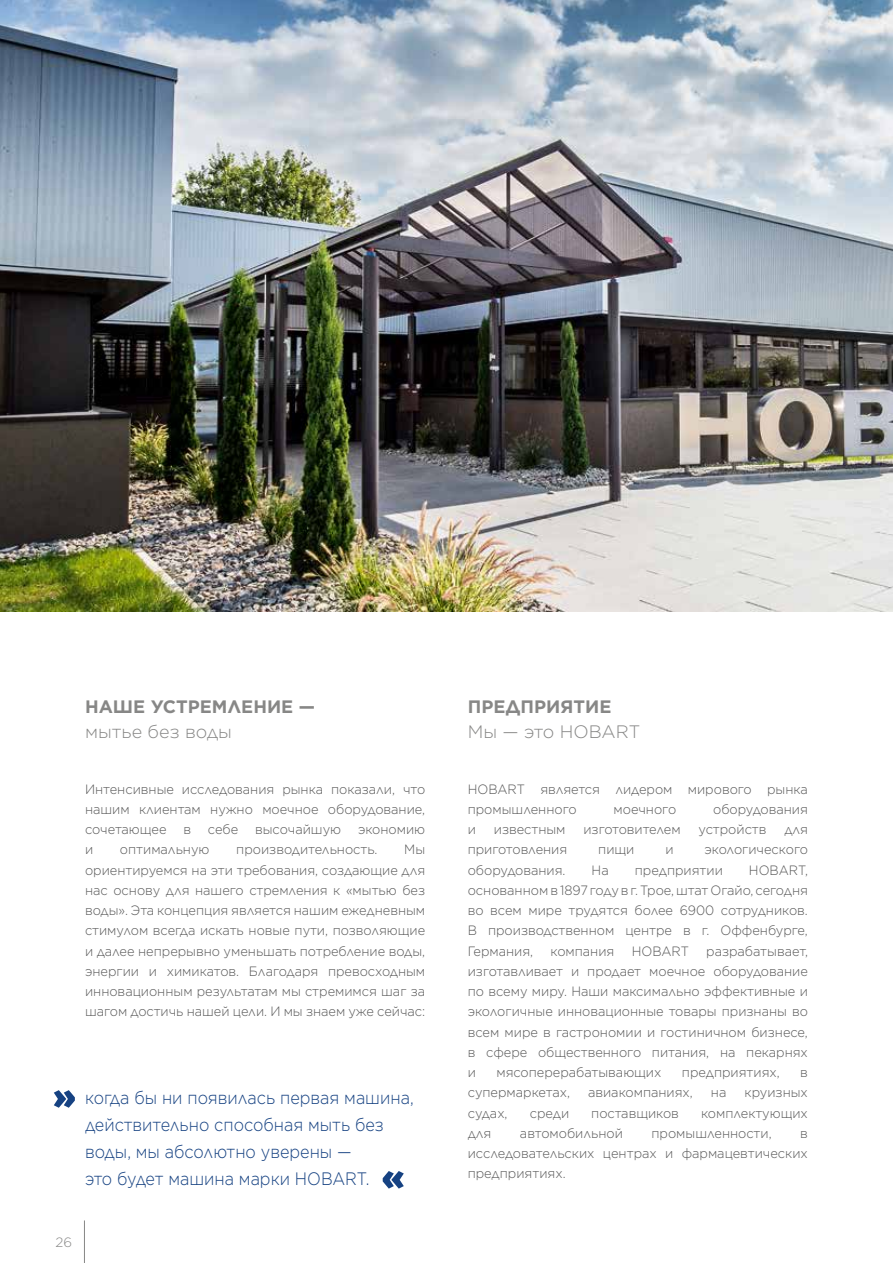
<style>
.page{position:relative;width:893px;height:1263px;background:#fff}
.page>*{position:absolute;margin:0;border:0;box-sizing:border-box;transform-origin:0 0}
.t1{font:300 18px/27px "Gotham";color:#164282;scale:.9 1}
.t2{font:700 18px "Gotham";color:#878786}
.t3{font:300 18px "Gotham";color:#878786}
.t4{font:300 13.5px/20.2px "Gotham";color:#565656;text-align:justify;scale:.95 1}
.t5{font:300 13.5px "Gotham";color:#878786}
</style>
<div class="page">
<hr style="left:84px;top:1220px;width:1px;height:43px;background:#878786">
<img style="left:0;top:0;width:893px;height:611px">
<svg style="left:54px;top:1090px;width:21px;height:18px"></svg>
<svg style="left:383px;top:1171px;width:21px;height:17px"></svg>
<h1 class="t2" style="left:85px;top:694px;width:231px">НАШЕ УСТРЕМЛЕНИЕ —</h1>
<h1 class="t3" style="left:85px;top:720px;width:149px">мытье без воды</h1>
<p class="t4" style="left:85px;top:778px;width:360px">Интенсивные исследования рынка показали, что нашим клиентам нужно моечное оборудование, сочетающее</p>
<p class="t4" style="left:183px;top:819px;width:10px">в</p>
<p class="t4" style="left:208px;top:819px;width:33px">себе</p>
<p class="t4" style="left:255px;top:819px;width:92px">высочайшую</p>
<p class="t4" style="left:358px;top:819px;width:72px">экономию</p>
<p class="t4" style="left:85px;top:839px;width:360px;text-indent:319px">Мы ориентируемся на эти требования, создающие для нас основу для нашего стремления к «мытью без воды». Эта концепция является нашим ежедневным стимулом всегда искать новые пути, позволяющие и далее непрерывно уменьшать потребление воды, энергии и химикатов. Благодаря превосходным инновационным результатам мы стремимся шаг за шагом достичь нашей цели. И мы знаем уже сейчас:</p>
<p class="t4" style="left:85px;top:839px;width:10px">и</p>
<p class="t4" style="left:120px;top:839px;width:96px">оптимальную</p>
<p class="t4" style="left:236px;top:839px;width:150px">производительность.</p>
<h1 class="t1" style="left:85px;top:1084px;width:367px">когда бы ни появилась первая машина, действительно способная мыть без воды, мы абсолютно уверены —<br>это будет машина марки HOBART.</h1>
<p class="t5" style="left:56px;top:1234px;width:18px">26</p>
<h1 class="t2" style="left:468px;top:694px;width:145px">ПРЕДПРИЯТИЕ</h1>
<h1 class="t3" style="left:468px;top:720px;width:174px">Мы — это HOBART</h1>
<p class="t4" style="left:468px;top:778px;width:360px">HOBART является лидером мирового рынка промышленного</p>
<p class="t4" style="left:613px;top:799px;width:67px">моечного</p>
<p class="t4" style="left:713px;top:799px;width:101px">оборудования</p>
<p class="t4" style="left:468px;top:819px;width:10px">и</p>
<p class="t4" style="left:494px;top:819px;width:77px">известным</p>
<p class="t4" style="left:583px;top:819px;width:104px">изготовителем</p>
<p class="t4" style="left:699px;top:819px;width:73px">устройств</p>
<p class="t4" style="left:784px;top:819px;width:26px">для</p>
<p class="t4" style="left:468px;top:839px;width:106px">приготовления</p>
<p class="t4" style="left:598px;top:839px;width:40px">пищи</p>
<p class="t4" style="left:665px;top:839px;width:10px">и</p>
<p class="t4" style="left:704px;top:839px;width:110px">экологического</p>
<p class="t4" style="left:468px;top:859px;width:104px">оборудования.</p>
<p class="t4" style="left:592px;top:859px;width:20px">На</p>
<p class="t4" style="left:635px;top:859px;width:94px">предприятии</p>
<p class="t4" style="left:468px;top:859px;width:360px;text-indent:281px">HOBART, основанном в 1897 году в г. Трое, штат Огайо, сегодня во всем мире трудятся более 6900 сотрудников.<br>В производственном центре в г. Оффенбурге, Германия,</p>
<p class="t4" style="left:468px;top:940px;width:360px;text-indent:238px">разрабатывает, изготавливает и продает моечное оборудование по всему миру. Наши максимально эффективные и экологичные инновационные товары признаны во всем мире в гастрономии и гостиничном бизнесе, в сфере общественного питания, на пекарнях и</p>
<p class="t4" style="left:550px;top:940px;width:69px">компания</p>
<p class="t4" style="left:632px;top:940px;width:62px">HOBART</p>
<p class="t4" style="left:496px;top:1062px;width:175px">мясоперерабатывающих</p>
<p class="t4" style="left:682px;top:1062px;width:105px">предприятиях,</p>
<p class="t4" style="left:800px;top:1062px;width:10px">в</p>
<p class="t4" style="left:468px;top:1082px;width:109px">супермаркетах,</p>
<p class="t4" style="left:588px;top:1082px;width:112px">авиакомпаниях,</p>
<p class="t4" style="left:711px;top:1082px;width:18px">на</p>
<p class="t4" style="left:745px;top:1082px;width:68px">круизных</p>
<p class="t4" style="left:468px;top:1102px;width:43px">судах,</p>
<p class="t4" style="left:530px;top:1102px;width:43px">среди</p>
<p class="t4" style="left:591px;top:1102px;width:94px">поставщиков</p>
<p class="t4" style="left:701px;top:1102px;width:114px">комплектующих</p>
<p class="t4" style="left:468px;top:1123px;width:26px">для</p>
<p class="t4" style="left:520px;top:1123px;width:110px">автомобильной</p>
<p class="t4" style="left:651px;top:1123px;width:128px">промышленности,</p>
<p class="t4" style="left:468px;top:1123px;width:360px;text-indent:333px">в исследовательских центрах и фармацевтических предприятиях.</p>
</div>
